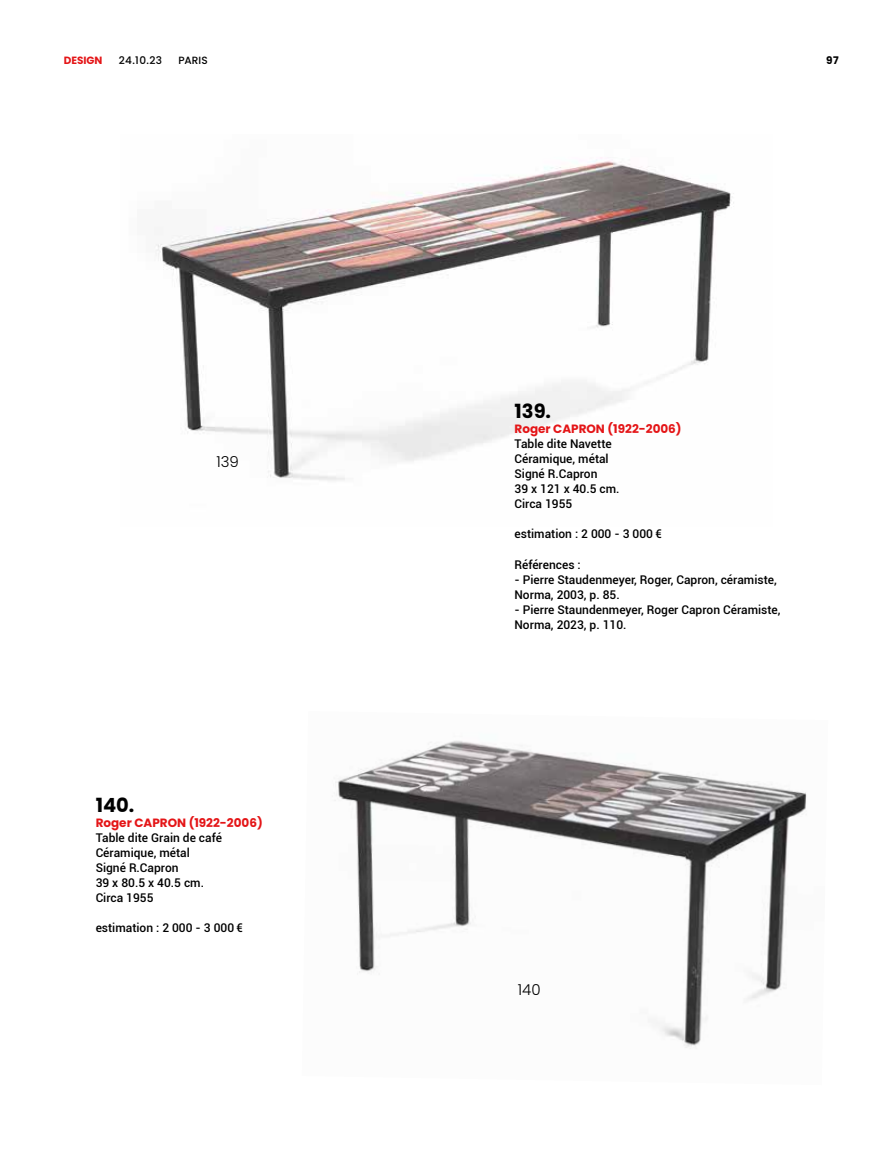
<style>
.page{position:relative;width:893px;height:1149px;background:#fff}
.page>*{position:absolute;margin:0;border:0;box-sizing:border-box;transform-origin:0 0}
.t1{font:700 19.5px "Poppins";color:#000}
.t2{font:300 15px "Poppins";color:#000}
.t3{font:500 12px/15px "Roboto";color:#000}
.t4{font:700 12px "Poppins";color:#e41517}
.t5{font:500 10.5px "Poppins";color:#000}
.t6{font:700 10.5px "Poppins";color:#e41517}
.t7{font:700 10.5px "Poppins";color:#000}
</style>
<div class="page">
<img style="left:156px;top:157px;width:578px;height:324px">
<img style="left:334px;top:740px;width:473px;height:308px">
<p class="t6" style="left:64px;top:54px;width:40px">DESIGN</p>
<p class="t5" style="left:119px;top:54px;width:45px">24.10.23</p>
<p class="t5" style="left:178px;top:54px;width:31px">PARIS</p>
<p class="t7" style="left:826px;top:54px;width:14px">97</p>
<p class="t2" style="left:216px;top:453px;width:24px">139</p>
<h1 class="t1" style="left:96px;top:793px;width:40px">140.</h1>
<p class="t4" style="left:96px;top:815px;width:169px">Roger CAPRON (1922-2006)</p>
<p class="t3" style="left:96px;top:829px;width:128px">Table dite Grain de café<br>Céramique, métal<br>Signé R.Capron<br>39 x 80.5 x 40.5 cm.<br>Circa 1955</p>
<p class="t3" style="left:96px;top:919px;width:149px">estimation : 2 000 - 3 000 €</p>
<h1 class="t1" style="left:514px;top:400px;width:38px">139.</h1>
<p class="t4" style="left:514px;top:422px;width:169px">Roger CAPRON (1922-2006)</p>
<p class="t3" style="left:514px;top:436px;width:107px">Table dite Navette<br>Céramique, métal<br>Signé R.Capron<br>39 x 121 x 40.5 cm.<br>Circa 1955</p>
<p class="t3" style="left:514px;top:526px;width:149px">estimation : 2 000 - 3 000 €</p>
<p class="t3" style="left:514px;top:556px;width:68px">Références :</p>
<p class="t3" style="left:514px;top:571px;width:264px">- Pierre Staudenmeyer, Roger, Capron, céramiste,<br>Norma, 2003, p. 85.</p>
<p class="t3" style="left:514px;top:601px;width:268px">- Pierre Staundenmeyer, Roger Capron Céramiste,<br>Norma, 2023, p. 110.</p>
<p class="t2" style="left:518px;top:980px;width:24px">140</p>
</div>
